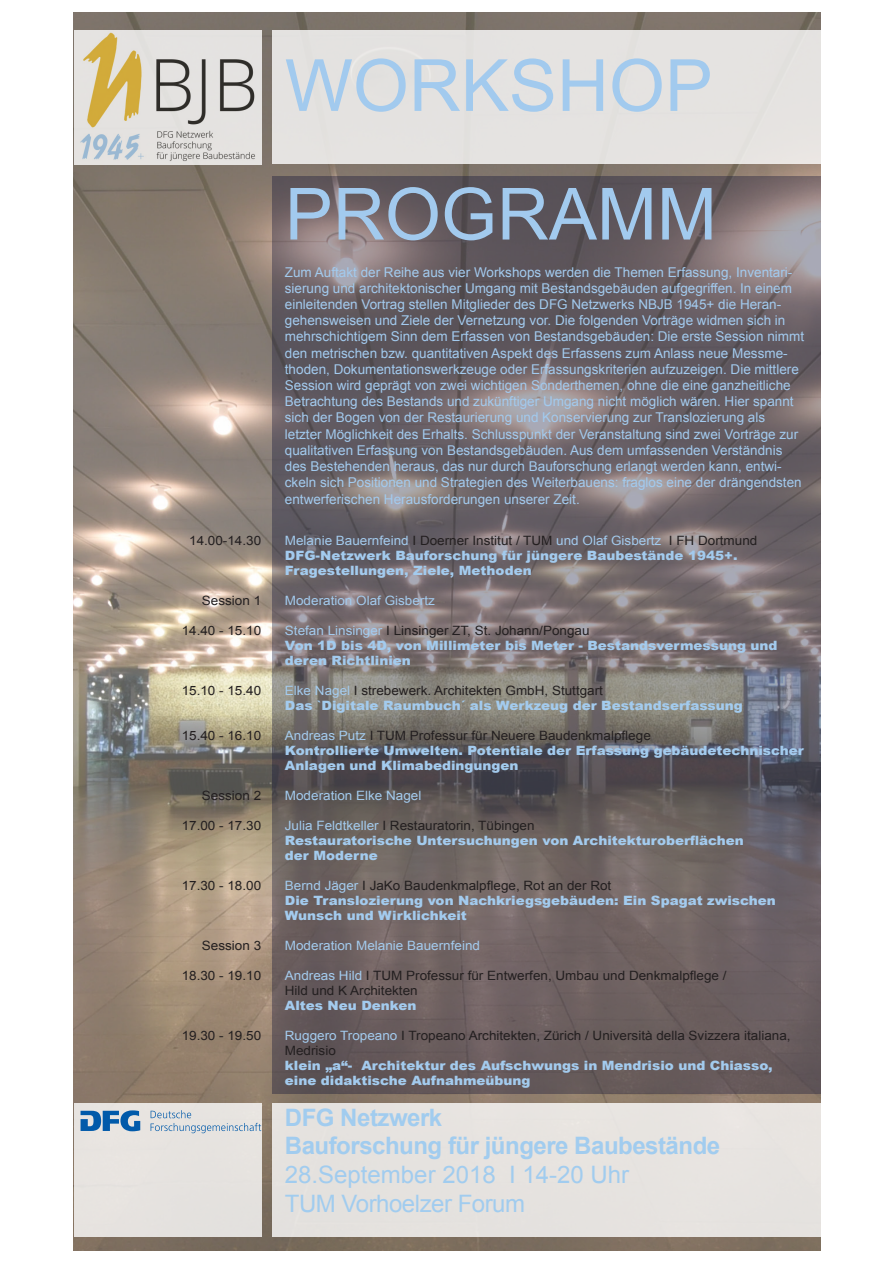
<style>
.page{position:relative;width:893px;height:1263px;background:#fff}
.page>*{position:absolute;margin:0;border:0;box-sizing:border-box;transform-origin:0 0}
.t1{font:72px "Arial";color:#a2caee}
.t2{font:700 24px "Arial";letter-spacing:-.02em;color:#a1ccef}
.t3{font:24px "Arial";color:#a1ccef}
.t4{font:24px "Arial";letter-spacing:-.02em;color:#a1ccef}
.t5{font:13.5px/16.2px "Arial";color:#a2caee}
.t6{font:900 12.9px/15px "Arial";color:#a3cbee;scale:1.05 1}
.t7{font:12.9px/15px "Arial";color:#231f20;scale:1.05 1}
.t8{font:12.9px "Arial";color:#a3cbee;scale:1.05 1}
.s1{color:#231f20}
.s2{color:#a3cbee}
</style>
<div class="page">
<img style="left:74px;top:13px;width:747px;height:1237px">
<div style="left:272px;top:31px;width:549px;height:133px;background:#e5e3e1"></div>
<img style="left:74px;top:31px;width:187px;height:133px">
<svg style="left:272px;top:176px;width:549px;height:918px;background:#6e6467"></svg>
<div style="left:272px;top:1103px;width:549px;height:133px;background:#e6e3df"></div>
<div style="left:74px;top:1103px;width:187px;height:133px;background:#e6e3df"></div>
<svg style="left:81px;top:1110px;width:59px;height:21px"></svg>
<svg style="left:151px;top:1110px;width:110px;height:23px"></svg>
<p class="t1" style="left:285px;top:36px;width:430px">WORKSHOP</p>
<p class="t7" style="left:189px;top:533px;width:70px">14.00-14.30</p>
<p class="t7" style="left:202px;top:593px;width:58px">Session 1</p>
<p class="t7" style="left:182px;top:623px;width:77px">14.40 - 15.10</p>
<p class="t7" style="left:182px;top:683px;width:77px">15.10 - 15.40</p>
<p class="t7" style="left:182px;top:728px;width:77px">15.40 - 16.10</p>
<p class="t7" style="left:202px;top:788px;width:58px">Session 2</p>
<p class="t7" style="left:182px;top:818px;width:77px">17.00 - 17.30</p>
<p class="t7" style="left:182px;top:878px;width:77px">17.30 - 18.00</p>
<p class="t7" style="left:202px;top:938px;width:58px">Session 3</p>
<p class="t7" style="left:182px;top:968px;width:77px">18.30 - 19.10</p>
<p class="t7" style="left:182px;top:1028px;width:77px">19.30 - 19.50</p>
<p class="t1" style="left:285px;top:165px;width:433px">PROGRAMM</p>
<p class="t5" style="left:285px;top:264px;width:521px">Zum Auftakt der Reihe aus vier Workshops werden die Themen Erfassung, Inventari&shy;sierung und architektonischer Umgang mit Bestandsgebäuden aufgegriffen. In einem einleitenden Vortrag stellen Mitglieder des DFG Netzwerks NBJB 1945+ die Heran&shy;gehensweisen und Ziele der Vernetzung vor. Die folgenden Vorträge widmen sich in mehrschichtigem Sinn dem Erfassen von Bestandsgebäuden: Die erste Session nimmt den metrischen bzw. quantitativen Aspekt des Erfassens zum Anlass neue Messme&shy;thoden, Dokumentationswerkzeuge oder Erfassungskriterien aufzuzeigen. Die mittlere Session wird geprägt von zwei wichtigen Sonderthemen, ohne die eine ganzheitliche Betrachtung des Bestands und zukünftiger Umgang nicht möglich wären. Hier spannt sich der Bogen von der Restaurierung und Konservierung zur Translozierung als letzter Möglichkeit des Erhalts. Schlusspunkt der Veranstaltung sind zwei Vorträge zur qualitativen Erfassung von Bestandsgebäuden. Aus dem umfassenden Verständnis des Bestehenden heraus, das nur durch Bauforschung erlangt werden kann, entwi&shy;ckeln sich Positionen und Strategien des Weiterbauens: fraglos eine der drängendsten entwerferischen Herausforderungen unserer Zeit.</p>
<p class="t8" style="left:285px;top:532px;width:451px">Melanie Bauernfeind <span class="s1">I Doerner Institut / TUM</span> und Olaf Gisbertz <span class="s1">I FH Dortmund</span></p>
<p class="t6" style="left:285px;top:547px;width:433px">DFG-Netzwerk Bauforschung für jüngere Baubestände 1945+.</p>
<p class="t6" style="left:285px;top:562px;width:237px">Fragestellungen, Ziele, Methoden</p>
<p class="t8" style="left:285px;top:592px;width:144px">Moderation Olaf Gisbertz</p>
<p class="t7" style="left:285px;top:623px;width:292px"><span class="s2">Stefan Linsinger</span> I Linsinger ZT, St. Johann/Pongau</p>
<p class="t6" style="left:285px;top:637px;width:471px">Von 1D bis 4D, von Millimeter bis Meter - Bestandsvermessung und deren Richtlinien</p>
<p class="t7" style="left:285px;top:683px;width:304px"><span class="s2">Elke Nagel</span> I strebewerk. Architekten GmbH, Stuttgart</p>
<p class="t6" style="left:285px;top:697px;width:438px">Das `Digitale Raumbuch´ als Werkzeug der Bestandserfassung</p>
<p class="t7" style="left:285px;top:728px;width:350px"><span class="s2">Andreas Putz</span> I TUM Professur für Neuere Baudenkmalpflege</p>
<p class="t6" style="left:285px;top:742px;width:496px">Kontrollierte Umwelten. Potentiale der Erfassung gebäudetechnischer<br>Anlagen und Klimabedingungen</p>
<p class="t8" style="left:285px;top:787px;width:132px">Moderation Elke Nagel</p>
<p class="t7" style="left:285px;top:818px;width:239px"><span class="s2">Julia Feldtkeller</span> I Restauratorin, Tübingen</p>
<p class="t6" style="left:285px;top:832px;width:439px">Restauratorische Untersuchungen von Architekturoberflächen</p>
<p class="t6" style="left:285px;top:847px;width:90px">der Moderne</p>
<p class="t7" style="left:285px;top:878px;width:312px"><span class="s2">Bernd Jäger</span> I JaKo Baudenkmalpflege, Rot an der Rot</p>
<p class="t6" style="left:285px;top:892px;width:469px">Die Translozierung von Nachkriegsgebäuden: Ein Spagat zwischen<br>Wunsch und Wirklichkeit</p>
<p class="t8" style="left:285px;top:937px;width:187px">Moderation Melanie Bauernfeind</p>
<p class="t7" style="left:285px;top:968px;width:422px"><span class="s2">Andreas Hild</span> I TUM Professur für Entwerfen, Umbau und Denkmalpflege /</p>
<p class="t7" style="left:285px;top:983px;width:128px">Hild und K Architekten</p>
<p class="t6" style="left:285px;top:997px;width:127px">Altes Neu Denken</p>
<p class="t7" style="left:285px;top:1028px;width:483px"><span class="s2">Ruggero Tropeano</span> I Tropeano Architekten, Zürich / Università della Svizzera italiana,<br>Medrisio</p>
<p class="t6" style="left:285px;top:1057px;width:466px">klein „a“- Architektur des Aufschwungs in Mendrisio und Chiasso, eine didaktische Aufnahmeübung</p>
<p class="t2" style="left:285px;top:1100px;width:159px">DFG Netzwerk</p>
<p class="t2" style="left:285px;top:1129px;width:437px">Bauforschung für jüngere Baubestände</p>
<p class="t3" style="left:285px;top:1158px;width:346px">28.September 2018 I 14-20 Uhr</p>
<p class="t4" style="left:285px;top:1187px;width:242px">TUM Vorhoelzer Forum</p>
</div>
